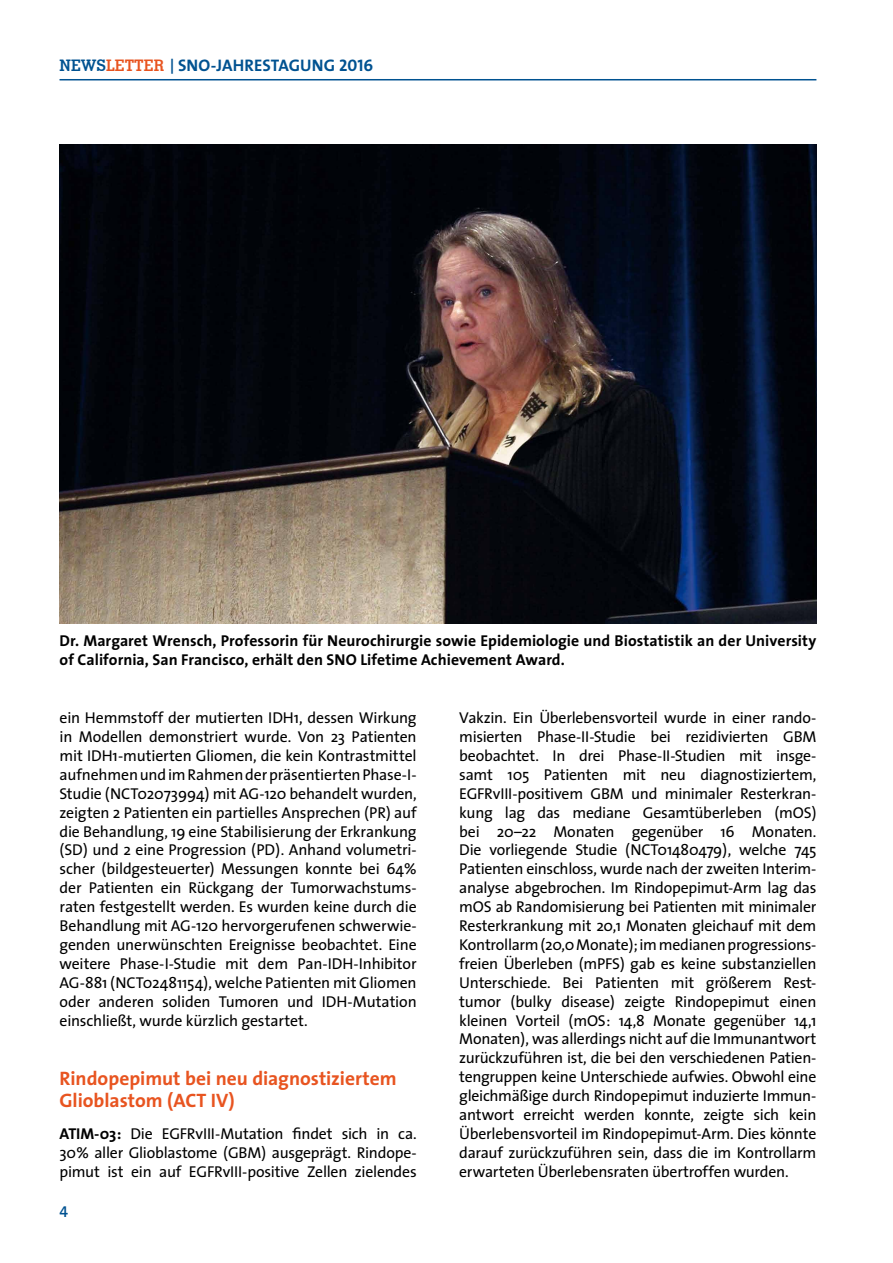
<style>
.page{position:relative;width:893px;height:1263px;background:#fff}
.page>*{position:absolute;margin:0;border:0;box-sizing:border-box;transform-origin:0 0}
.t1{font:700 19.5px/22.5px "The Sans";color:#e85420}
.t2{font:16.8px "The Sans Bold Caps";letter-spacing:.005em;color:#005291}
.t3{font:15.75px/18.9px "The Sans";letter-spacing:-.015em;color:#000;text-align:justify}
.t4{font:700 15.75px/18.9px "The Sans";letter-spacing:.005em;color:#000}
.t5{font:15.75px "The Sans Semi Bold Caps";color:#005291}
.s1{font-family:"Geometric Slab 703 BT";font-weight:700;font-size:15.9px}
.s2{font-family:"Geometric Slab 703 BT";font-weight:700;font-size:15.9px;color:#e85420}
.s3{font-size:15px}
.s4{font-weight:700}
</style>
<div class="page">
<hr style="left:60px;top:79px;width:756px;height:1px;background:#005291">
<img style="left:60px;top:145px;width:756px;height:478px">
<p class="t2" style="left:60px;top:51px;width:315px"><span class="s1">NEWS</span><span class="s2">LETTER</span> <span class="s3">|</span> SNO-JAHRESTAGUNG 2016</p>
<p class="t4" style="left:60px;top:631px;width:758px">Dr. Margaret Wrensch, Professorin für Neurochirurgie sowie Epidemiologie und Biostatistik an der University of California, San Francisco, erhält den SNO Lifetime Achievement Award.</p>
<p class="t3" style="left:60px;top:708px;width:359px">ein Hemmstoff der mutierten IDH1, dessen Wirkung in Modellen demonstriert wurde. Von 23 Patienten mit IDH1-mutierten Gliomen, die kein Kontrastmittel aufnehmen und im Rahmen der präsentierten Phase-I-Studie (NCT02073994) mit AG-120 behandelt wurden, zeigten 2 Patienten ein partielles Ansprechen (PR) auf die Behandlung, 19 eine Stabilisierung der Erkrankung (SD) und 2 eine Progression (PD). Anhand volumetri&shy;scher (bildgesteuerter) Messungen konnte bei 64% der Patienten ein Rückgang der Tumorwachstums&shy;raten festgestellt werden. Es wurden keine durch die Behandlung mit AG-120 hervorgerufenen schwerwie&shy;genden unerwünschten Ereignisse beobachtet. Eine weitere Phase-I-Studie mit dem Pan-IDH-Inhibitor AG-881 (NCT02481154), welche Patienten mit Gliomen oder anderen soliden Tumoren und IDH-Mutation einschließt, wurde kürzlich gestartet.</p>
<p class="t1" style="left:60px;top:1066px;width:339px">Rindopepimut bei neu diagnostiziertem<br>Glioblastom (ACT IV)</p>
<p class="t3" style="left:60px;top:1124px;width:359px"><span class="s4">ATIM-03:</span> Die EGFRvIII-Mutation findet sich in ca.<br>30% aller Glioblastome (GBM) ausgeprägt. Rindope&shy;pimut ist ein auf EGFRvIII-positive Zellen zielendes</p>
<p class="t5" style="left:60px;top:1199px;width:10px">4</p>
<p class="t3" style="left:459px;top:708px;width:359px">Vakzin. Ein Überlebensvorteil wurde in einer rando&shy;misierten Phase-II-Studie bei rezidivierten GBM beobachtet. In drei Phase-II-Studien mit insge&shy;samt 105 Patienten mit neu diagnostiziertem, EGFRvIII-positivem GBM und minimaler Resterkran&shy;kung lag das mediane Gesamtüberleben (mOS) bei 20–22 Monaten gegenüber 16 Monaten.<br>Die vorliegende Studie (NCT01480479), welche 745<br>Patienten einschloss, wurde nach der zweiten Interim&shy;analyse abgebrochen. Im Rindopepimut-Arm lag das mOS ab Randomisierung bei Patienten mit minimaler Resterkrankung mit 20,1 Monaten gleichauf mit dem Kontrollarm (20,0 Monate); im medianen progressions&shy;freien Überleben (mPFS) gab es keine substanziellen Unterschiede. Bei Patienten mit größerem Rest&shy;tumor (bulky disease) zeigte Rindopepimut einen kleinen Vorteil (mOS: 14,8 Monate gegenüber 14,1<br>Monaten), was allerdings nicht auf die Immunantwort zurückzuführen ist, die bei den verschiedenen Patien&shy;tengruppen keine Unterschiede aufwies. Obwohl eine gleichmäßige durch Rindopepimut induzierte Immun&shy;antwort erreicht werden konnte, zeigte sich kein Überlebensvorteil im Rindopepimut-Arm. Dies könnte darauf zurückzuführen sein, dass die im Kontrollarm erwarteten Überlebensraten übertroffen wurden.</p>
</div>
